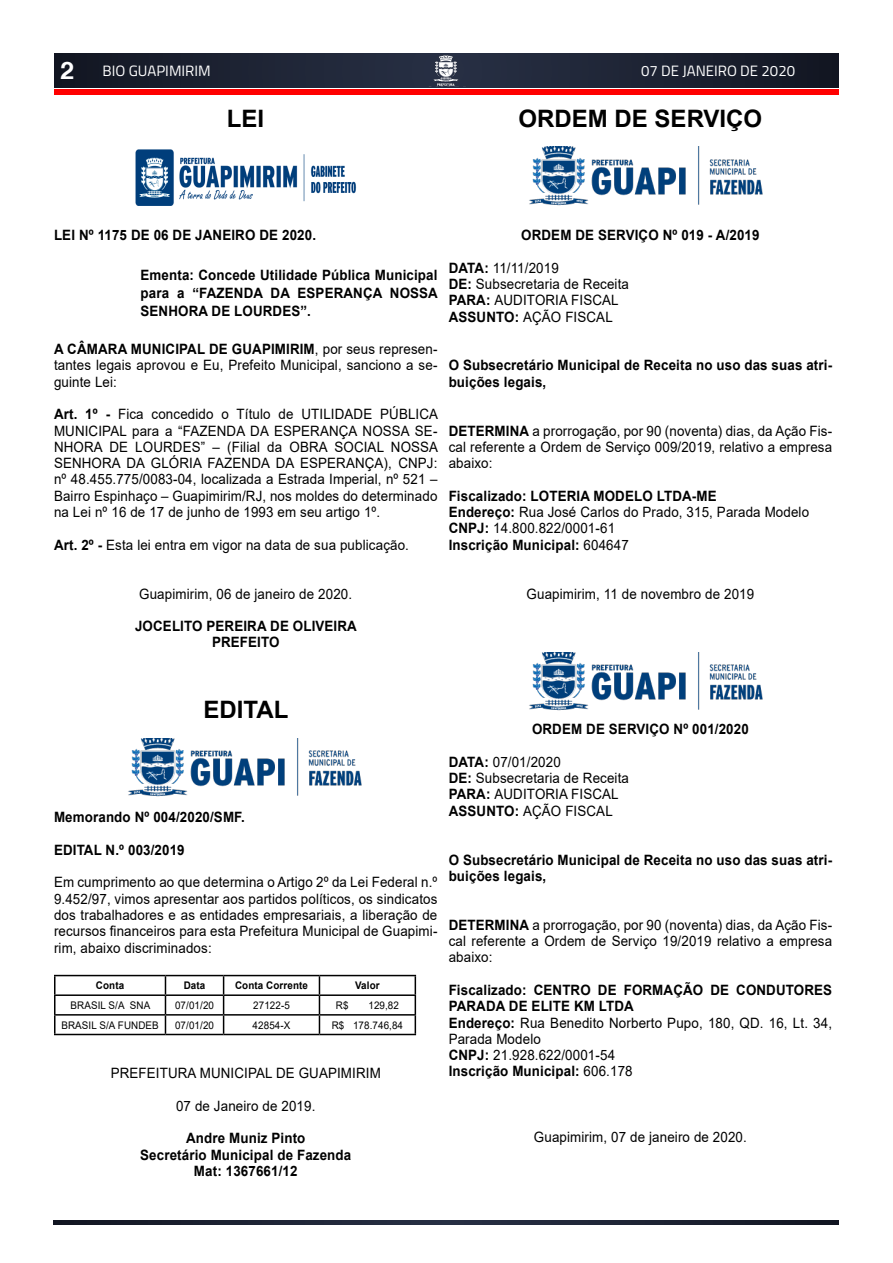
<style>
.page{position:relative;width:893px;height:1263px;background:#fff}
.page>*{position:absolute;margin:0;border:0;box-sizing:border-box;transform-origin:0 0}
.t1{font:700 24px "Arial";color:#000}
.t2{font:15px "Titillium";color:#fff}
.t3{font:14.25px/16.4px "Arial";letter-spacing:.01em;color:#000;text-align:justify;scale:.94 1}
.t4{font:700 14.25px/16.4px "Arial";letter-spacing:.01em;color:#000;scale:.94 1}
.t5{font:10.5px "Arial";letter-spacing:.01em;color:#000;scale:.94 1}
.t6{font:700 10.5px "Arial";letter-spacing:.01em;color:#000;scale:.94 1}
.s1{font-family:"Helvetica Neue LT Com";font-weight:700;font-size:24px}
.s2{font-weight:700}
.s3{font-weight:400}
</style>
<div class="page">
<svg style="left:54px;top:53px;width:785px;height:34px;background:#1c2232"></svg>
<img style="left:425px;top:55px;width:43px;height:31px">
<div style="left:54px;top:89px;width:785px;height:6px;background:#f00"></div>
<svg style="left:54px;top:1220px;width:785px;height:5px;background:#1d2333"></svg>
<img style="left:135px;top:149px;width:222px;height:57px">
<img style="left:529px;top:147px;width:234px;height:58px">
<img style="left:529px;top:652px;width:234px;height:59px">
<img style="left:128px;top:738px;width:234px;height:59px">
<hr style="left:54px;top:975px;width:111px;height:1px;background:#000">
<hr style="left:165px;top:975px;width:59px;height:1px;background:#000">
<hr style="left:224px;top:975px;width:95px;height:1px;background:#000">
<hr style="left:319px;top:975px;width:97px;height:1px;background:#000">
<hr style="left:54px;top:994px;width:111px;height:2px;background:#000">
<hr style="left:165px;top:994px;width:59px;height:2px;background:#000">
<hr style="left:224px;top:994px;width:95px;height:2px;background:#000">
<hr style="left:319px;top:994px;width:97px;height:2px;background:#000">
<hr style="left:54px;top:1014px;width:111px;height:1px;background:#000">
<svg style="left:54px;top:976px;width:2px;height:58px"></svg>
<hr style="left:165px;top:1014px;width:59px;height:1px;background:#000">
<svg style="left:165px;top:976px;width:1px;height:58px"></svg>
<hr style="left:224px;top:1014px;width:95px;height:1px;background:#000">
<svg style="left:223px;top:976px;width:1px;height:58px"></svg>
<hr style="left:319px;top:1014px;width:97px;height:1px;background:#000">
<svg style="left:319px;top:976px;width:1px;height:58px"></svg>
<svg style="left:415px;top:976px;width:1px;height:58px"></svg>
<hr style="left:54px;top:1034px;width:111px;height:1px;background:#000">
<hr style="left:165px;top:1034px;width:59px;height:1px;background:#000">
<hr style="left:224px;top:1034px;width:95px;height:1px;background:#000">
<hr style="left:319px;top:1034px;width:97px;height:1px;background:#000">
<p class="t2" style="left:60px;top:60px;width:152px"><span class="s1">2</span> BIO GUAPIMIRIM</p>
<p class="t2" style="left:641px;top:60px;width:156px">07 DE JANEIRO DE 2020</p>
<h1 class="t1" style="left:227px;top:101px;width:39px">LEI</h1>
<h1 class="t1" style="left:519px;top:101px;width:245px">ORDEM DE SERVIÇO</h1>
<p class="t4" style="left:54px;top:227px;width:280px">LEI Nº 1175 DE 06 DE JANEIRO DE 2020.</p>
<p class="t4" style="left:141px;top:266px;width:318px;line-height:18px;text-align:justify">Ementa: Concede Utilidade Pública Municipal para a “FAZENDA DA ESPERANÇA NOSSA SENHORA DE LOURDES”.</p>
<p class="t3" style="left:54px;top:341px;width:409px"><span class="s2">A CÂMARA MUNICIPAL DE GUAPIMIRIM</span>, por seus represen&shy;tantes legais aprovou e Eu, Prefeito Municipal, sanciono a se&shy;guinte Lei:</p>
<p class="t3" style="left:54px;top:406px;width:410px"><span class="s2">Art. 1º -</span> Fica concedido o Título de UTILIDADE PÚBLICA MUNICIPAL para a “FAZENDA DA ESPERANÇA NOSSA SE-NHORA DE LOURDES” – (Filial da OBRA SOCIAL NOSSA SENHORA DA GLÓRIA FAZENDA DA ESPERANÇA), CNPJ: nº 48.455.775/0083-04, localizada a Estrada Imperial, nº 521 – Bairro Espinhaço – Guapimirim/RJ, nos moldes do determinado na Lei nº 16 de 17 de junho de 1993 em seu artigo 1º.</p>
<p class="t3" style="left:54px;top:536px;width:379px"><span class="s2">Art. 2º -</span> Esta lei entra em vigor na data de sua publicação.</p>
<p class="t3" style="left:139px;top:585px;width:228px">Guapimirim, 06 de janeiro de 2020.</p>
<p class="t4" style="left:135px;top:618px;width:237px;text-align:center">JOCELITO PEREIRA DE OLIVEIRA<br>PREFEITO</p>
<p class="t4" style="left:521px;top:227px;width:255px">ORDEM DE SERVIÇO Nº 019 - A/2019</p>
<p class="t3" style="left:449px;top:259px;width:193px;text-align:left"><span class="s2">DATA:</span> 11/11/2019<br><span class="s2">DE:</span> Subsecretaria de Receita<br><span class="s2">PARA:</span> AUDITORIA FISCAL<br><span class="s2">ASSUNTO:</span> AÇÃO FISCAL</p>
<p class="t4" style="left:449px;top:357px;width:409px">O Subsecretário Municipal de Receita no uso das suas atri&shy;buições legais,</p>
<p class="t3" style="left:449px;top:422px;width:409px"><span class="s2">DETERMINA</span> a prorrogação, por 90 (noventa) dias, da Ação Fis&shy;cal referente a Ordem de Serviço 009/2019, relativo a empresa abaixo:</p>
<p class="t4" style="left:449px;top:488px;width:385px">Fiscalizado: LOTERIA MODELO LTDA-ME<br>Endereço: <span class="s3">Rua José Carlos do Prado, 315, Parada Modelo </span>CNPJ: <span class="s3">14.800.822/0001-61<br></span>Inscrição Municipal: <span class="s3">604647</span></p>
<p class="t3" style="left:527px;top:585px;width:244px">Guapimirim, 11 de novembro de 2019</p>
<h1 class="t1" style="left:204px;top:693px;width:86px">EDITAL</h1>
<p class="t4" style="left:54px;top:809px;width:204px">Memorando Nº 004/2020/SMF.</p>
<p class="t4" style="left:54px;top:842px;width:141px">EDITAL N.º 003/2019</p>
<p class="t3" style="left:54px;top:874px;width:409px">Em cumprimento ao que determina o Artigo 2º da Lei Federal n.º 9.452/97, vimos apresentar aos partidos políticos, os sindicatos dos trabalhadores e as entidades empresariais, a liberação de recursos financeiros para esta Prefeitura Municipal de Guapimi&shy;rim, abaixo discriminados:</p>
<p class="t6" style="left:96px;top:978px;width:32px">Conta</p>
<p class="t6" style="left:184px;top:978px;width:25px">Data</p>
<p class="t6" style="left:235px;top:978px;width:79px">Conta Corrente</p>
<p class="t6" style="left:355px;top:978px;width:28px">Valor</p>
<p class="t5" style="left:70px;top:998px;width:86px">BRASIL S/A SNA</p>
<p class="t5" style="left:175px;top:998px;width:43px">07/01/20</p>
<p class="t5" style="left:253px;top:998px;width:41px">27122-5</p>
<p class="t5" style="left:336px;top:998px;width:15px">R$</p>
<p class="t5" style="left:368px;top:998px;width:34px">129,82</p>
<p class="t5" style="left:61px;top:1017px;width:105px">BRASIL S/A FUNDEB</p>
<p class="t5" style="left:175px;top:1017px;width:43px">07/01/20</p>
<p class="t5" style="left:253px;top:1017px;width:42px">42854-X</p>
<p class="t5" style="left:332px;top:1017px;width:77px">R$ 178.746,84</p>
<p class="t3" style="left:111px;top:1065px;width:289px">PREFEITURA MUNICIPAL DE GUAPIMIRIM</p>
<p class="t3" style="left:176px;top:1097px;width:150px">07 de Janeiro de 2019.</p>
<p class="t4" style="left:140px;top:1130px;width:226px;text-align:center">Andre Muniz Pinto<br>Secretário Municipal de Fazenda<br>Mat: 1367661/12</p>
<p class="t4" style="left:532px;top:721px;width:232px">ORDEM DE SERVIÇO Nº 001/2020</p>
<p class="t3" style="left:449px;top:753px;width:193px;text-align:left"><span class="s2">DATA:</span> 07/01/2020<br><span class="s2">DE:</span> Subsecretaria de Receita<br><span class="s2">PARA:</span> AUDITORIA FISCAL<br><span class="s2">ASSUNTO:</span> AÇÃO FISCAL</p>
<p class="t4" style="left:449px;top:851px;width:409px">O Subsecretário Municipal de Receita no uso das suas atri&shy;buições legais,</p>
<p class="t3" style="left:449px;top:916px;width:409px"><span class="s2">DETERMINA</span> a prorrogação, por 90 (noventa) dias, da Ação Fis&shy;cal referente a Ordem de Serviço 19/2019 relativo a empresa abaixo:</p>
<p class="t4" style="left:449px;top:982px;width:409px">Fiscalizado: CENTRO DE FORMAÇÃO DE CONDUTORES PARADA DE ELITE KM LTDA<br>Endereço: <span class="s3">Rua Benedito Norberto Pupo, 180, QD. 16, Lt. 34, Parada Modelo<br></span>CNPJ: <span class="s3">21.928.622/0001-54<br></span>Inscrição Municipal: <span class="s3">606.178</span></p>
<p class="t3" style="left:534px;top:1128px;width:228px">Guapimirim, 07 de janeiro de 2020.</p>
</div>
